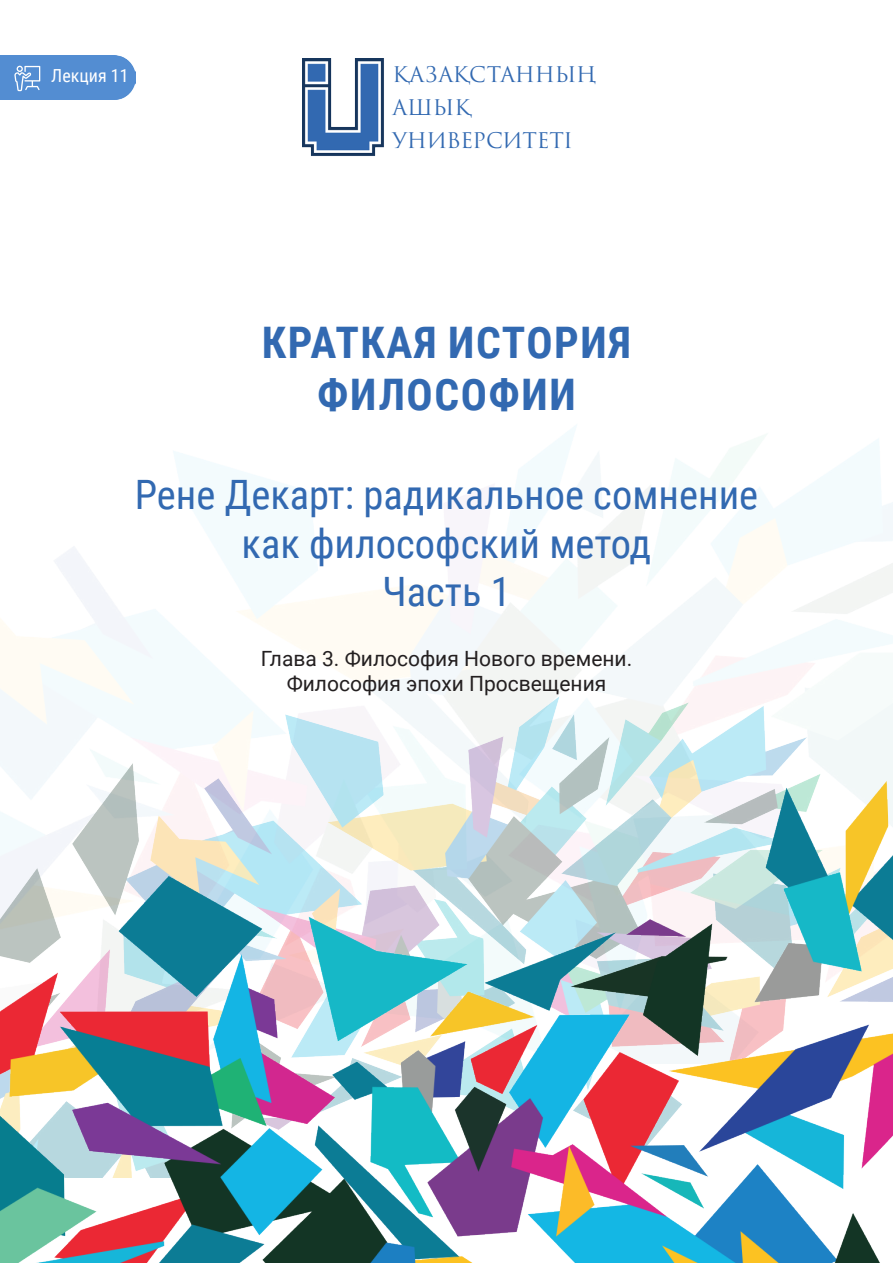
<style>
.page{position:relative;width:893px;height:1263px;background:#fff}
.page>*{position:absolute;margin:0;border:0;box-sizing:border-box;transform-origin:0 0}
.t1{font:700 43.5px/52.2px "Roboto Condensed";letter-spacing:.035em;color:#3269b1;text-align:center}
.t2{font:40.5px/48.6px "Roboto Condensed";color:#3269b1;text-align:center}
.t3{font:21px/25.2px "Roboto";color:#231f20;text-align:center}
.t4{font:21px "Trajan Pro 3";letter-spacing:-.01em;color:#3269b1}
.t5{font:18px "Roboto Condensed";color:#fff}
</style>
<div class="page">
<img style="left:0;top:425px;width:893px;height:638px">
<img style="left:302px;top:58px;width:82px;height:98px">
<img style="left:0;top:696px;width:892px;height:33px">
<img style="left:0;top:729px;width:892px;height:534px">
<div style="left:0;top:55px;width:136px;height:45px;background:#538dd2"></div>
<svg style="left:14px;top:66px;width:26px;height:25px"></svg>
<p class="t5" style="left:51px;top:63px;width:79px">Лекция 11</p>
<p class="t4" style="left:393px;top:60px;width:205px">ҚАЗАҚСТАННЫҢ</p>
<p class="t4" style="left:393px;top:93px;width:80px">АШЫҚ</p>
<p class="t4" style="left:393px;top:126px;width:182px">УНИВЕРСИТЕТІ</p>
<p class="t1" style="left:262px;top:314px;width:371px">КРАТКАЯ ИСТОРИЯ<br>ФИЛОСОФИИ</p>
<p class="t2" style="left:135px;top:469px;width:625px">Рене Декарт: радикальное сомнение как философский метод</p>
<p class="t2" style="left:382px;top:566px;width:130px">Часть 1</p>
<p class="t3" style="left:261px;top:645px;width:373px">Глава 3. Философия Нового времени.<br>Философия эпохи Просвещения</p>
</div>
